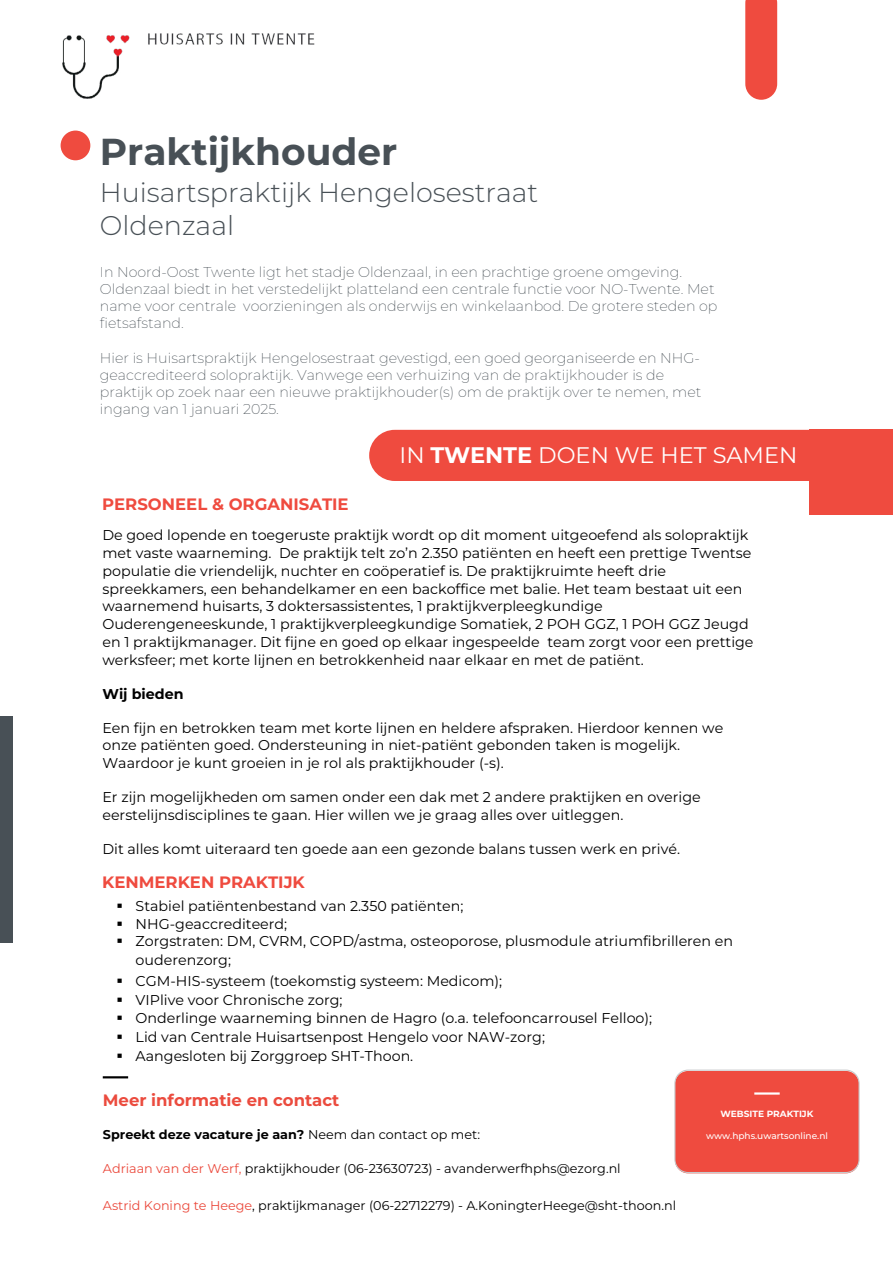
<style>
.page{position:relative;width:893px;height:1263px;background:#fff}
.page>*{position:absolute;margin:0;border:0;box-sizing:border-box;transform-origin:0 0}
.t1{font:700 37.5px "Montserrat";color:#485056}
.t2{font:300 27px/32.4px "Montserrat";color:#485056}
.t3{font:22.5px "Montserrat";color:#fff}
.t4{font:700 16.5px "Montserrat";color:#ef4b3f}
.t5{font:700 16.5px "Montserrat";color:#eb4b3e}
.t6{font:14.25px/17.7px "Montserrat";color:#000}
.t7{font:200 14.25px/17.1px "Montserrat";color:#485056}
.t8{font:700 14.25px "Montserrat";color:#000}
.t9{font:12.75px "Montserrat";color:#000}
.t10{font:700 12.75px "Montserrat";color:#000}
.t11{font:500 9px "Montserrat";color:#fff}
.t12{font:700 9px "Montserrat";color:#fff}
.s1{font-weight:700}
.s2{font-weight:400}
.s3{color:#eb4b3e}
</style>
<div class="page">
<div style="left:61px;top:131px;width:29px;height:29px;background:#ef4b3f;border-radius:50%"></div>
<div style="left:0;top:716px;width:13px;height:226px;background:#485056"></div>
<img style="left:62px;top:33px;width:253px;height:66px">
<hr style="left:103px;top:1076px;width:25px;height:2px;background:#000">
<div style="left:809px;top:430px;width:84px;height:85px;background:#ef4b3f"></div>
<div style="left:369px;top:430px;width:440px;height:51px;background:#ef4b3f"></div>
<div style="left:675px;top:1071px;width:184px;height:102px;background:#ef4b3f;border-radius:13px"></div>
<div style="left:674px;top:1069px;width:186px;height:104px;border:1px solid #c7c9cb;border-radius:13px"></div>
<hr style="left:754px;top:1092px;width:26px;height:2px;background:#fff">
<svg style="left:745px;top:0;width:32px;height:100px;background:#ef5347"></svg>
<h1 class="t1" style="left:100px;top:127px;width:299px">Praktijkhouder</h1>
<h2 class="t2" style="left:100px;top:176px;width:440px">Huisartspraktijk Hengelosestraat<br>Oldenzaal</h2>
<p class="t7" style="left:100px;top:263px;width:619px">In Noord-Oost Twente ligt het stadje Oldenzaal, in een prachtige groene omgeving.<br>Oldenzaal biedt in het verstedelijkt platteland een centrale functie voor NO-Twente. Met name voor centrale voorzieningen als onderwijs en winkelaanbod. De grotere steden op fietsafstand.</p>
<p class="t7" style="left:100px;top:349px;width:603px">Hier is Huisartspraktijk Hengelosestraat gevestigd, een goed georganiseerde en NHG&shy;geaccrediteerd solopraktijk. Vanwege een verhuizing van de praktijkhouder is de praktijk op zoek naar een nieuwe praktijkhouder(s) om de praktijk over te nemen, met ingang van 1 januari 2025.</p>
<h3 class="t3" style="left:400px;top:440px;width:399px">IN <span class="s1">TWENTE</span> DOEN WE HET SAMEN</h3>
<p class="t4" style="left:102px;top:492px;width:248px">PERSONEEL &amp; ORGANISATIE</p>
<p class="t6" style="left:102px;top:526px;width:653px">De goed lopende en toegeruste praktijk wordt op dit moment uitgeoefend als solopraktijk met vaste waarneming. De praktijk telt zo’n 2.350 patiënten en heeft een prettige Twentse populatie die vriendelijk, nuchter en coöperatief is. De praktijkruimte heeft drie spreekkamers, een behandelkamer en een backoffice met balie. Het team bestaat uit een waarnemend huisarts, 3 doktersassistentes, 1 praktijkverpleegkundige Ouderengeneeskunde, 1 praktijkverpleegkundige Somatiek, 2 POH GGZ, 1 POH GGZ Jeugd en 1 praktijkmanager. Dit fijne en goed op elkaar ingespeelde team zorgt voor een prettige werksfeer; met korte lijnen en betrokkenheid naar elkaar en met de patiënt.</p>
<p class="t8" style="left:102px;top:684px;width:83px">Wij bieden</p>
<p class="t6" style="left:102px;top:718px;width:622px">Een fijn en betrokken team met korte lijnen en heldere afspraken. Hierdoor kennen we onze patiënten goed. Ondersteuning in niet-patiënt gebonden taken is mogelijk.<br>Waardoor je kunt groeien in je rol als praktijkhouder (-s).</p>
<p class="t6" style="left:102px;top:788px;width:600px">Er zijn mogelijkheden om samen onder een dak met 2 andere praktijken en overige eerstelijnsdisciplines te gaan. Hier willen we je graag alles over uitleggen.</p>
<p class="t6" style="left:102px;top:839px;width:579px">Dit alles komt uiteraard ten goede aan een gezonde balans tussen werk en privé.</p>
<p class="t4" style="left:102px;top:870px;width:204px">KENMERKEN PRAKTIJK</p>
<p class="t6" style="left:117px;top:896px;width:348px">▪ Stabiel patiëntenbestand van 2.350 patiënten;</p>
<p class="t6" style="left:117px;top:915px;width:172px">▪ NHG-geaccrediteerd;</p>
<p class="t6" style="left:136px;top:932px;width:599px;line-height:18.8px;text-indent:-19px">▪ Zorgstraten: DM, CVRM, COPD/astma, osteoporose, plusmodule atriumfibrilleren en ouderenzorg;</p>
<p class="t6" style="left:117px;top:971px;width:387px">▪ CGM-HIS-systeem (toekomstig systeem: Medicom);</p>
<p class="t6" style="left:117px;top:990px;width:227px">▪ VIPlive voor Chronische zorg;</p>
<p class="t6" style="left:117px;top:1009px;width:537px">▪ Onderlinge waarneming binnen de Hagro (o.a. telefooncarrousel Felloo);</p>
<p class="t6" style="left:117px;top:1028px;width:430px">▪ Lid van Centrale Huisartsenpost Hengelo voor NAW-zorg;</p>
<p class="t6" style="left:117px;top:1046px;width:298px">▪ Aangesloten bij Zorggroep SHT-Thoon.</p>
<p class="t5" style="left:103px;top:1089px;width:238px">Meer informatie en contact</p>
<p class="t10" style="left:103px;top:1126px;width:379px">Spreekt deze vacature je aan? <span class="s2">Neem dan contact op met:</span></p>
<p class="t9" style="left:103px;top:1160px;width:519px"><span class="s3">Adriaan van der Werf,</span> praktijkhouder (06-23630723) - avanderwerfhphs@ezorg.nl</p>
<p class="t9" style="left:103px;top:1197px;width:575px"><span class="s3">Astrid Koning te Heege</span>, praktijkmanager (06-22712279) - A.KoningterHeege@sht-thoon.nl</p>
<p class="t12" style="left:720px;top:1107px;width:95px">WEBSITE PRAKTIJK</p>
<p class="t11" style="left:706px;top:1129px;width:123px">www.hphs.uwartsonline.nl</p>
</div>
